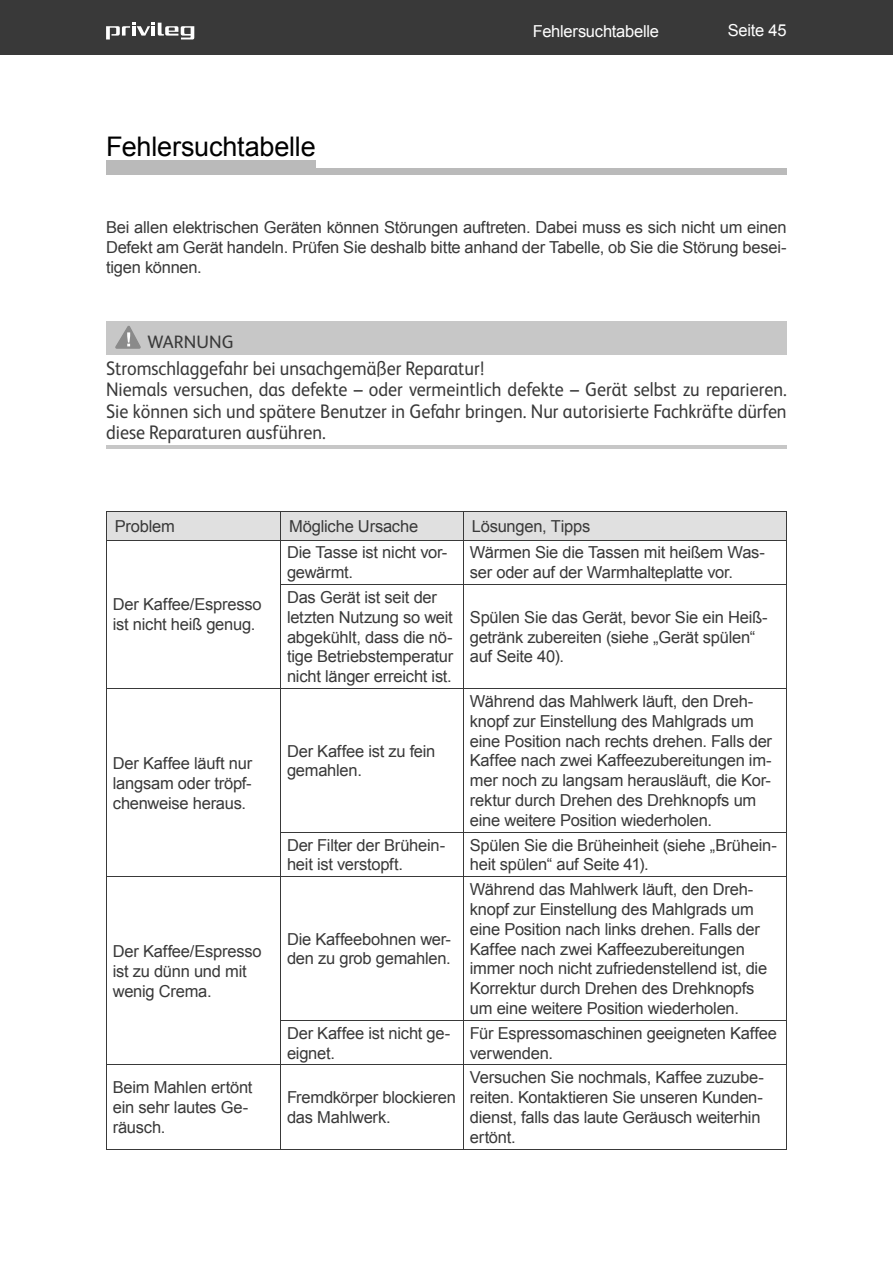
<style>
.page{position:relative;width:893px;height:1263px;background:#fff}
.page>*{position:absolute;margin:0;border:0;box-sizing:border-box;transform-origin:0 0}
.t1{font:27px "Arial";letter-spacing:-.005em;color:#000}
.t2{font:19.65px/21.6px "FS Albert";color:#393939;scale:.92 1}
.t3{font:18px "FS Albert";letter-spacing:.005em;color:#393939}
.t4{font:16.5px/19.8px "Arial";letter-spacing:-.015em;color:#393939}
.t5{font:16.5px "Arial";letter-spacing:-.015em;color:#fff}
</style>
<div class="page">
<div style="left:0;top:0;width:893px;height:54px;background:#393939"></div>
<div style="left:106px;top:161px;width:210px;height:12px;background:#bababa"></div>
<div style="left:106px;top:168px;width:681px;height:6px;background:#bababa"></div>
<div style="left:106px;top:321px;width:681px;height:33px;background:#c7c7c7"></div>
<hr style="left:106px;top:445px;width:681px;height:3px;background:#c7c7c7">
<svg style="left:116px;top:326px;width:25px;height:23px"></svg>
<hr style="left:280px;top:540px;width:1px;height:44px;background:#393939">
<hr style="left:463px;top:540px;width:1px;height:44px;background:#393939">
<hr style="left:280px;top:584px;width:183px;height:1px;background:#393939">
<hr style="left:280px;top:585px;width:1px;height:103px;background:#393939">
<hr style="left:463px;top:584px;width:324px;height:1px;background:#393939">
<hr style="left:463px;top:585px;width:1px;height:103px;background:#393939">
<hr style="left:106px;top:688px;width:357px;height:1px;background:#393939">
<hr style="left:280px;top:689px;width:1px;height:143px;background:#393939">
<hr style="left:463px;top:688px;width:324px;height:1px;background:#393939">
<hr style="left:463px;top:689px;width:1px;height:143px;background:#393939">
<hr style="left:280px;top:832px;width:183px;height:1px;background:#393939">
<hr style="left:280px;top:832px;width:1px;height:44px;background:#393939">
<hr style="left:463px;top:832px;width:324px;height:1px;background:#393939">
<hr style="left:463px;top:832px;width:1px;height:44px;background:#393939">
<hr style="left:281px;top:876px;width:182px;height:1px;background:#393939">
<hr style="left:280px;top:1020px;width:183px;height:1px;background:#393939">
<hr style="left:281px;top:1064px;width:182px;height:1px;background:#393939">
<hr style="left:281px;top:1149px;width:182px;height:1px;background:#393939">
<hr style="left:463px;top:876px;width:324px;height:1px;background:#393939">
<hr style="left:463px;top:877px;width:1px;height:143px;background:#393939">
<hr style="left:463px;top:1020px;width:324px;height:1px;background:#393939">
<hr style="left:463px;top:1021px;width:1px;height:43px;background:#393939">
<hr style="left:463px;top:1064px;width:324px;height:1px;background:#393939">
<hr style="left:463px;top:1065px;width:1px;height:84px;background:#393939">
<hr style="left:463px;top:1149px;width:324px;height:1px;background:#393939">
<hr style="left:106px;top:540px;width:1px;height:45px;background:#393939">
<hr style="left:786px;top:540px;width:1px;height:44px;background:#393939">
<hr style="left:106px;top:585px;width:1px;height:103px;background:#393939">
<hr style="left:786px;top:585px;width:1px;height:103px;background:#393939">
<hr style="left:106px;top:689px;width:1px;height:143px;background:#393939">
<hr style="left:786px;top:689px;width:1px;height:143px;background:#393939">
<hr style="left:106px;top:832px;width:1px;height:44px;background:#393939">
<hr style="left:786px;top:832px;width:1px;height:44px;background:#393939">
<hr style="left:786px;top:877px;width:1px;height:143px;background:#393939">
<hr style="left:786px;top:1021px;width:1px;height:43px;background:#393939">
<hr style="left:786px;top:1065px;width:1px;height:84px;background:#393939">
<hr style="left:106px;top:540px;width:175px;height:1px;background:#393939">
<hr style="left:463px;top:540px;width:324px;height:1px;background:#393939">
<div style="left:106px;top:511px;width:681px;height:29px;background:#e0e0e0"></div>
<hr style="left:281px;top:540px;width:182px;height:1px;background:#393939">
<hr style="left:106px;top:876px;width:175px;height:1px;background:#393939">
<hr style="left:106px;top:877px;width:1px;height:143px;background:#393939">
<hr style="left:280px;top:877px;width:1px;height:143px;background:#393939">
<hr style="left:106px;top:1020px;width:1px;height:44px;background:#393939">
<hr style="left:280px;top:1021px;width:1px;height:43px;background:#393939">
<hr style="left:106px;top:1064px;width:175px;height:1px;background:#393939">
<hr style="left:106px;top:1065px;width:1px;height:84px;background:#393939">
<hr style="left:280px;top:1065px;width:1px;height:84px;background:#393939">
<hr style="left:106px;top:1149px;width:175px;height:1px;background:#393939">
<svg style="left:106px;top:23px;width:88px;height:16px"></svg>
<h1 class="t1" style="left:106px;top:131px;width:211px">Fehlersuchtabelle</h1>
<p class="t5" style="left:533px;top:22px;width:128px">Fehlersuchtabelle</p>
<p class="t5" style="left:728px;top:21px;width:60px">Seite 45</p>
<p class="t4" style="left:106px;top:217px;width:682px;text-align:justify">Bei allen elektrischen Geräten können Störungen auf tre ten. Da bei muss es sich nicht um ei nen Defekt am Gerät handeln. Prüfen Sie des halb bitte an hand der Ta bel le, ob Sie die Störung be sei&shy;ti gen können.</p>
<p class="t3" style="left:147px;top:335px;width:88px">WARNUNG</p>
<p class="t2" style="left:106px;top:359px;width:741px">Stromschlaggefahr bei unsachgemäßer Reparatur!<br>Nie mals versuchen, das de fek te – oder ver meint lich defekte – Ge rät selbst zu re pa rie ren.<br>Sie kön nen sich und spä te re Be nut zer in Gefahr brin gen. Nur au to ri sier te Fach kräf te dürfen die se Re pa ra tu ren ausführen.</p>
<p class="t4" style="left:115px;top:516px;width:61px">Problem</p>
<p class="t4" style="left:289px;top:516px;width:131px">Mögliche Ursache</p>
<p class="t4" style="left:472px;top:516px;width:120px">Lösungen, Tipps</p>
<p class="t4" style="left:113px;top:595px;width:150px">Der Kaffee/Espresso ist nicht heiß genug.</p>
<p class="t4" style="left:113px;top:753px;width:141px;text-align:justify">Der Kaffee läuft nur langsam oder tröpf&shy;chenweise heraus.</p>
<p class="t4" style="left:113px;top:941px;width:150px">Der Kaffee/Espresso ist zu dünn und mit wenig Crema.</p>
<p class="t4" style="left:287px;top:543px;width:162px">Die Tasse ist nicht vor&shy;gewärmt.</p>
<p class="t4" style="left:470px;top:543px;width:297px">Wärmen Sie die Tassen mit heißem Was&shy;ser oder auf der Warmhalteplatte vor.</p>
<p class="t4" style="left:287px;top:587px;width:168px">Das Gerät ist seit der letzten Nutzung so weit abgekühlt, dass die nö&shy;tige Betriebstemperatur nicht länger erreicht ist.</p>
<p class="t4" style="left:470px;top:607px;width:299px">Spülen Sie das Gerät, bevor Sie ein Heiß&shy;getränk zubereiten (siehe „Gerät spülen“ auf Seite 40).</p>
<p class="t4" style="left:287px;top:741px;width:150px">Der Kaffee ist zu fein gemahlen.</p>
<p class="t4" style="left:470px;top:691px;width:304px">Während das Mahlwerk läuft, den Dreh&shy;knopf zur Einstellung des Mahlgrads um eine Position nach rechts drehen. Falls der Kaffee nach zwei Kaffeezubereitungen im&shy;mer noch zu langsam herausläuft, die Kor&shy;rektur durch Drehen des Drehknopfs um eine weitere Position wiederholen.</p>
<p class="t4" style="left:287px;top:835px;width:160px">Der Filter der Brühein&shy;heit ist verstopft.</p>
<p class="t4" style="left:470px;top:835px;width:308px">Spülen Sie die Brüheinheit (siehe „Brühein&shy;heit spülen“ auf Seite 41).</p>
<p class="t4" style="left:287px;top:929px;width:165px">Die Kaffeebohnen wer&shy;den zu grob gemahlen.</p>
<p class="t4" style="left:470px;top:879px;width:299px">Während das Mahlwerk läuft, den Dreh&shy;knopf zur Einstellung des Mahlgrads um eine Position nach links drehen. Falls der Kaffee nach zwei Kaffeezubereitungen immer noch nicht zufriedenstellend ist, die Korrektur durch Drehen des Drehknopfs um eine weitere Position wiederholen.</p>
<p class="t4" style="left:287px;top:1023px;width:165px">Der Kaffee ist nicht ge&shy;eignet.</p>
<p class="t4" style="left:470px;top:1023px;width:309px">Für Espressomaschinen geeigneten Kaffee verwenden.</p>
<p class="t4" style="left:113px;top:1077px;width:141px">Beim Mahlen ertönt ein sehr lautes Ge&shy;räusch.</p>
<p class="t4" style="left:287px;top:1087px;width:170px">Fremdkörper blockieren das Mahlwerk.</p>
<p class="t4" style="left:470px;top:1068px;width:295px">Versuchen Sie nochmals, Kaffee zuzube&shy;reiten. Kontaktieren Sie unseren Kunden&shy;dienst, falls das laute Geräusch weiterhin ertönt.</p>
</div>
